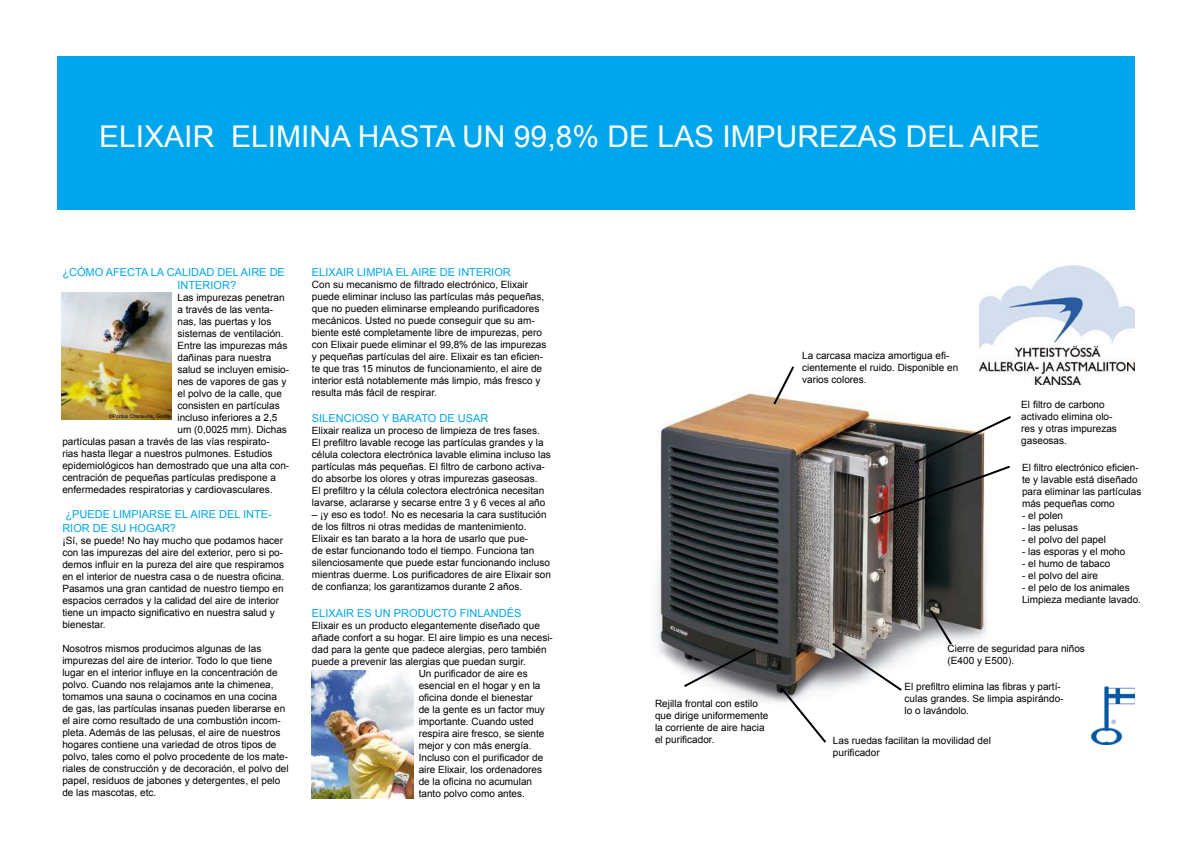
<style>
.page{position:relative;width:1191px;height:842px;background:#fff}
.page>*{position:absolute;margin:0;border:0;box-sizing:border-box;transform-origin:0 0}
.t1{font:30px "Arial";color:#fff}
.t2{font:11px/13.2px "Arial";color:#00a6eb}
.t3{font:10px/12px "Arial";color:#000}
.t4{font:5px "Arial";color:#000}
</style>
<div class="page">
<div style="left:57px;top:57px;width:1077px;height:153px;background:#00a6eb"></div>
<img style="left:312px;top:670px;width:101px;height:128px">
<img style="left:62px;top:293px;width:110px;height:126px">
<img style="left:656px;top:388px;width:331px;height:314px">
<svg style="left:771px;top:366px;width:25px;height:41px"></svg>
<img style="left:866px;top:414px;width:145px;height:106px">
<svg style="left:928px;top:608px;width:26px;height:39px"></svg>
<svg style="left:682px;top:646px;width:76px;height:43px;background:#717174"></svg>
<svg style="left:778px;top:641px;width:126px;height:102px"></svg>
<img style="left:1091px;top:686px;width:43px;height:59px">
<img style="left:979px;top:265px;width:155px;height:119px">
<h1 class="t1" style="left:99px;top:125px;width:942px">ELIXAIR ELIMINA HASTA UN 99,8% DE LAS IMPUREZAS DEL AIRE</h1>
<p class="t2" style="left:177px;top:266px;width:109px;text-indent:-115px">¿CÓMO AFECTA LA CALIDAD DEL AIRE DE<br>INTERIOR?</p>
<p class="t3" style="left:177px;top:292px;width:109px">Las impurezas penetran</p>
<p class="t3" style="left:177px;top:304px;width:97px">a través de las venta-</p>
<p class="t3" style="left:177px;top:316px;width:95px">nas, las puertas y los</p>
<p class="t3" style="left:177px;top:328px;width:108px">sistemas de ventilación.</p>
<p class="t3" style="left:177px;top:340px;width:112px">Entre las impurezas más</p>
<p class="t3" style="left:177px;top:352px;width:95px">dañinas para nuestra</p>
<p class="t3" style="left:177px;top:364px;width:113px">salud se incluyen emisio-</p>
<p class="t3" style="left:177px;top:376px;width:110px">nes de vapores de gas y</p>
<p class="t3" style="left:177px;top:388px;width:106px">el polvo de la calle, que</p>
<p class="t3" style="left:177px;top:400px;width:104px">consisten en partículas</p>
<p class="t3" style="left:177px;top:412px;width:102px">incluso inferiores a 2,5</p>
<p class="t3" style="left:177px;top:424px;width:111px">um (0,0025 mm). Dichas</p>
<p class="t3" style="left:62px;top:436px;width:209px">partículas pasan a través de las vías respirato-</p>
<p class="t3" style="left:62px;top:448px;width:212px">rias hasta llegar a nuestros pulmones. Estudios</p>
<p class="t3" style="left:62px;top:460px;width:228px">epidemiológicos han demostrado que una alta con-</p>
<p class="t3" style="left:62px;top:472px;width:215px">centración de pequeñas partículas predispone a</p>
<p class="t3" style="left:62px;top:484px;width:212px">enfermedades respiratorias y cardiovasculares.</p>
<p class="t2" style="left:62px;top:509px;width:211px">¿PUEDE LIMPIARSE EL AIRE DEL INTE-<br>RIOR DE SU HOGAR?</p>
<p class="t3" style="left:62px;top:535px;width:223px">¡Sí, se puede! No hay mucho que podamos hacer con las impurezas del aire del exterior, pero si po&shy;demos influir en la pureza del aire que respiramos en el interior de nuestra casa o de nuestra oficina.<br>Pasamos una gran cantidad de nuestro tiempo en espacios cerrados y la calidad del aire de interior tiene un impacto significativo en nuestra salud y bienestar.</p>
<p class="t3" style="left:62px;top:643px;width:228px">Nosotros mismos producimos algunas de las impurezas del aire de interior. Todo lo que tiene lugar en el interior influye en la concentración de polvo. Cuando nos relajamos ante la chimenea, tomamos una sauna o cocinamos en una cocina de gas, las partículas insanas pueden liberarse en el aire como resultado de una combustión incom&shy;pleta. Además de las pelusas, el aire de nuestros hogares contiene una variedad de otros tipos de polvo, tales como el polvo procedente de los mate&shy;riales de construcción y de decoración, el polvo del papel, residuos de jabones y detergentes, el pelo de las mascotas, etc.</p>
<p class="t4" style="left:109px;top:414px;width:63px">©Pontus Charleville, Gorilla</p>
<p class="t2" style="left:312px;top:266px;width:200px">ELIXAIR LIMPIA EL AIRE DE INTERIOR</p>
<p class="t3" style="left:312px;top:278px;width:236px">Con su mecanismo de filtrado electrónico, Elixair puede eliminar incluso las partículas más pequeñas, que no pueden eliminarse empleando purificadores mecánicos. Usted no puede conseguir que su am&shy;biente esté completamente libre de impurezas, pero con Elixair puede eliminar el 99,8% de las impurezas y pequeñas partículas del aire. Elixair es tan eficien&shy;te que tras 15 minutos de funcionamiento, el aire de interior está notablemente más limpio, más fresco y resulta más fácil de respirar.</p>
<p class="t2" style="left:312px;top:413px;width:178px">SILENCIOSO Y BARATO DE USAR</p>
<p class="t3" style="left:312px;top:426px;width:240px">Elixair realiza un proceso de limpieza de tres fases.<br>El prefiltro lavable recoge las partículas grandes y la célula colectora electrónica lavable elimina incluso las partículas más pequeñas. El filtro de carbono activa&shy;do absorbe los olores y otras impurezas gaseosas.<br>El prefiltro y la célula colectora electrónica necesitan lavarse, aclararse y secarse entre 3 y 6 veces al año</p>
<p class="t3" style="left:312px;top:510px;width:240px">– ¡y eso es todo!. No es necesaria la cara sustitución de los filtros ni otras medidas de mantenimiento.<br>Elixair es tan barato a la hora de usarlo que pue-<br>de estar funcionando todo el tiempo. Funciona tan silenciosamente que puede estar funcionando incluso mientras duerme. Los purificadores de aire Elixair son de confianza; los garantizamos durante 2 años.</p>
<p class="t2" style="left:312px;top:607px;width:211px">ELIXAIR ES UN PRODUCTO FINLANDÉS</p>
<p class="t3" style="left:312px;top:620px;width:229px">Elixair es un producto elegantemente diseñado que</p>
<p class="t3" style="left:312px;top:632px;width:242px">añade confort a su hogar. El aire limpio es una necesi-</p>
<p class="t3" style="left:312px;top:644px;width:236px">dad para la gente que padece alergias, pero también</p>
<p class="t3" style="left:312px;top:656px;width:216px">puede a prevenir las alergias que puedan surgir.</p>
<p class="t3" style="left:419px;top:667px;width:110px">Un purificador de aire es</p>
<p class="t3" style="left:419px;top:680px;width:123px">esencial en el hogar y en la</p>
<p class="t3" style="left:419px;top:691px;width:115px">oficina donde el bienestar</p>
<p class="t3" style="left:419px;top:704px;width:128px">de la gente es un factor muy</p>
<p class="t3" style="left:419px;top:716px;width:117px">importante. Cuando usted</p>
<p class="t3" style="left:419px;top:728px;width:127px">respira aire fresco, se siente</p>
<p class="t3" style="left:419px;top:740px;width:114px">mejor y con más energía.</p>
<p class="t3" style="left:419px;top:751px;width:126px">Incluso con el purificador de</p>
<p class="t3" style="left:419px;top:764px;width:125px">aire Elixair, los ordenadores</p>
<p class="t3" style="left:419px;top:775px;width:115px">de la oficina no acumulan</p>
<p class="t3" style="left:419px;top:788px;width:108px">tanto polvo como antes.</p>
<p class="t3" style="left:655px;top:698px;width:115px">Rejilla frontal con estilo que dirige uniformemente la corriente de aire hacia el purificador.</p>
<p class="t3" style="left:802px;top:349px;width:158px">La carcasa maciza amortigua efi&shy;cientemente el ruido. Disponible en varios colores.</p>
<p class="t3" style="left:1021px;top:399px;width:97px">El filtro de carbono activado elimina olo&shy;res y otras impurezas gaseosas.</p>
<p class="t3" style="left:1022px;top:462px;width:121px">El filtro electrónico eficien&shy;te y lavable está diseñado para eliminar las partículas más pequeñas como</p>
<p class="t3" style="left:1022px;top:511px;width:43px">- el polen</p>
<p class="t3" style="left:1022px;top:523px;width:58px">- las pelusas</p>
<p class="t3" style="left:1022px;top:535px;width:85px">- el polvo del papel</p>
<p class="t3" style="left:1022px;top:547px;width:105px">- las esporas y el moho</p>
<p class="t3" style="left:1022px;top:559px;width:90px">- el humo de tabaco</p>
<p class="t3" style="left:1022px;top:571px;width:78px">- el polvo del aire</p>
<p class="t3" style="left:1022px;top:583px;width:120px">- el pelo de los animales<br>Limpieza mediante lavado.</p>
<p class="t3" style="left:947px;top:644px;width:139px">Cierre de seguridad para niños (E400 y E500).</p>
<p class="t3" style="left:904px;top:680px;width:160px">El prefiltro elimina las fibras y partí&shy;culas grandes. Se limpia aspirándo&shy;lo o lavándolo.</p>
<p class="t3" style="left:833px;top:736px;width:159px">Las ruedas facilitan la movilidad del purificador</p>
</div>
